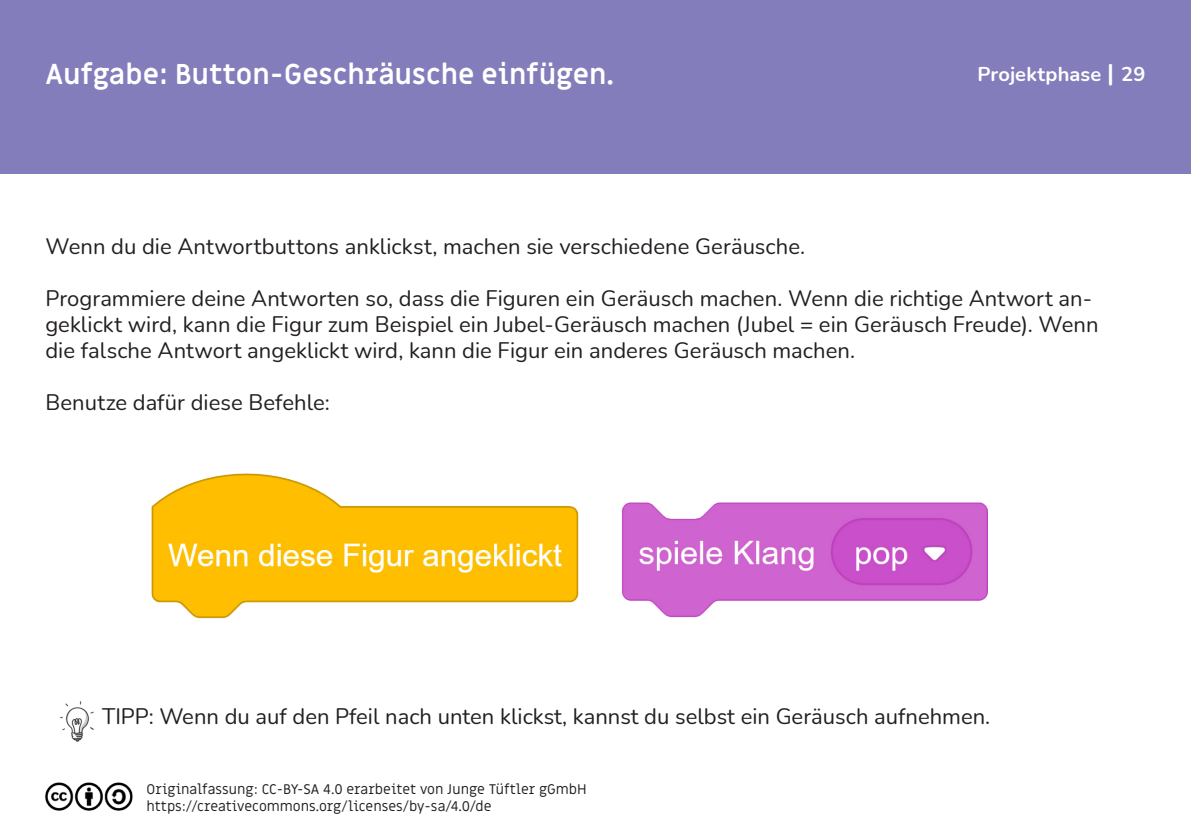
<style>
.page{position:relative;width:1191px;height:840px;background:#fff}
.page>*{position:absolute;margin:0;border:0;box-sizing:border-box;transform-origin:0 0}
.H2_Überschrift2_weiß{font:700 28px "Miriam Libre";color:#fff}
.P_Fließtext{font:22px/26px "Nunito";color:#231f20}
.t1{font:700 20px "Nunito";letter-spacing:.005em;color:#fff}
.t2{font:14px/16.8px "Miriam Libre";color:#231f20}
.s1{font-size:24px}
</style>
<div class="page">
<img style="left:151px;top:473px;width:428px;height:146px">
<img style="left:621px;top:502px;width:367px;height:116px">
<img style="left:60px;top:701px;width:34px;height:40px">
<div style="left:0;top:0;width:1191px;height:173px;background:#837dbb"></div>
<img style="left:46px;top:782px;width:87px;height:28px">
<h2 class="H2_Überschrift2_weiß" style="left:45px;top:57px;width:570px">Aufgabe: Button-Geschräusche einfügen.</h2>
<p class="t1" style="left:977px;top:60px;width:170px">Projektphase <span class="s1">|</span> 29</p>
<p class="P_Fließtext" style="left:45px;top:233px;width:761px">Wenn du die Antwortbuttons anklickst, machen sie verschiedene Geräusche.</p>
<p class="P_Fließtext" style="left:45px;top:285px;width:1054px">Programmiere deine Antworten so, dass die Figuren ein Geräusch machen. Wenn die richtige Antwort an&shy;geklickt wird, kann die Figur zum Beispiel ein Jubel-Geräusch machen (Jubel = ein Geräusch Freude). Wenn die falsche Antwort angeklickt wird, kann die Figur ein anderes Geräusch machen.</p>
<p class="P_Fließtext" style="left:45px;top:389px;width:286px">Benutze dafür diese Befehle:</p>
<p class="P_Fließtext" style="left:102px;top:701px;width:889px">TIPP: Wenn du auf den Pfeil nach unten klickst, kannst du selbst ein Geräusch aufnehmen.</p>
<p class="t2" style="left:146px;top:781px;width:441px">Originalfassung: CC-BY-SA 4.0 erarbeitet von Junge Tüftler gGmbH https://creativecommons.org/licenses/by-sa/4.0/de</p>
</div>
